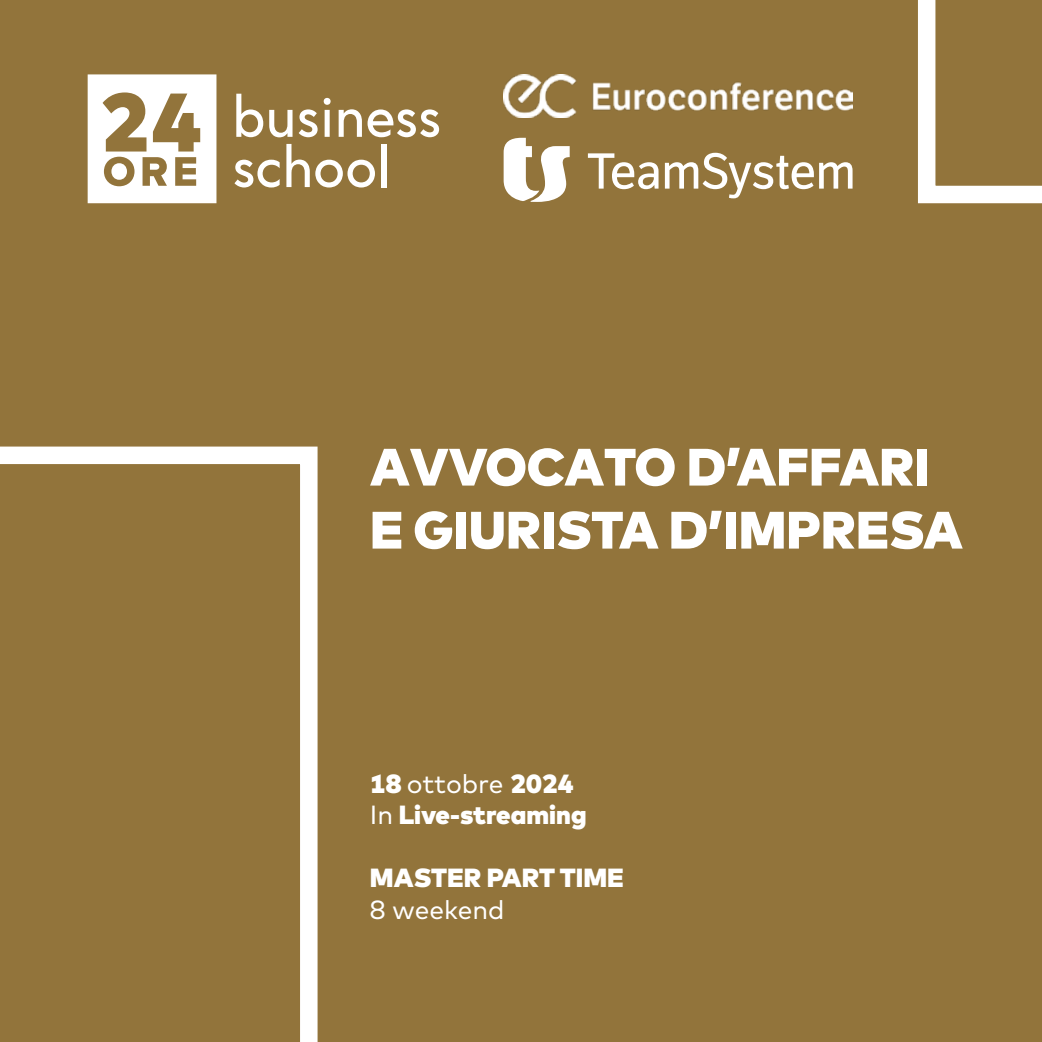
<style>
.page{position:relative;width:1042px;height:1042px;background:#92743b}
.page>*{position:absolute;margin:0;border:0;box-sizing:border-box;transform-origin:0 0}
.t1{font:900 52.5px/63px "Mark";color:#fff}
.t2{font:900 26.25px/31.5px "Mark";color:#fff}
.t3{font:26.25px "Mark";color:#fff}
.s1{font-weight:400}
</style>
<div class="page">
<svg style="left:0;top:446px;width:317px;height:596px"></svg>
<svg style="left:236px;top:94px;width:27px;height:43px"></svg>
<svg style="left:269px;top:110px;width:23px;height:27px"></svg>
<svg style="left:299px;top:109px;width:19px;height:28px"></svg>
<svg style="left:324px;top:98px;width:7px;height:39px"></svg>
<svg style="left:339px;top:109px;width:100px;height:28px"></svg>
<svg style="left:234px;top:160px;width:46px;height:27px"></svg>
<svg style="left:286px;top:144px;width:89px;height:43px"></svg>
<div style="left:381px;top:144px;width:5px;height:43px;background:#fff"></div>
<svg style="left:88px;top:74px;width:128px;height:129px"></svg>
<img style="left:504px;top:75px;width:348px;height:42px">
<svg style="left:504px;top:138px;width:66px;height:64px"></svg>
<svg style="left:588px;top:153px;width:70px;height:36px"></svg>
<svg style="left:665px;top:153px;width:187px;height:45px"></svg>
<svg style="left:918px;top:0;width:124px;height:203px"></svg>
<h1 class="t1" style="left:370px;top:434px;width:594px">AVVOCATO D’AFFARI<br>E GIURISTA D’IMPRESA</h1>
<p class="t2" style="left:370px;top:767px;width:218px">18 <span class="s1">ottobre</span> 2024<br><span class="s1">In</span> Live-streaming</p>
<p class="t2" style="left:370px;top:861px;width:256px">MASTER PART TIME</p>
<p class="t3" style="left:370px;top:893px;width:136px">8 weekend</p>
</div>
